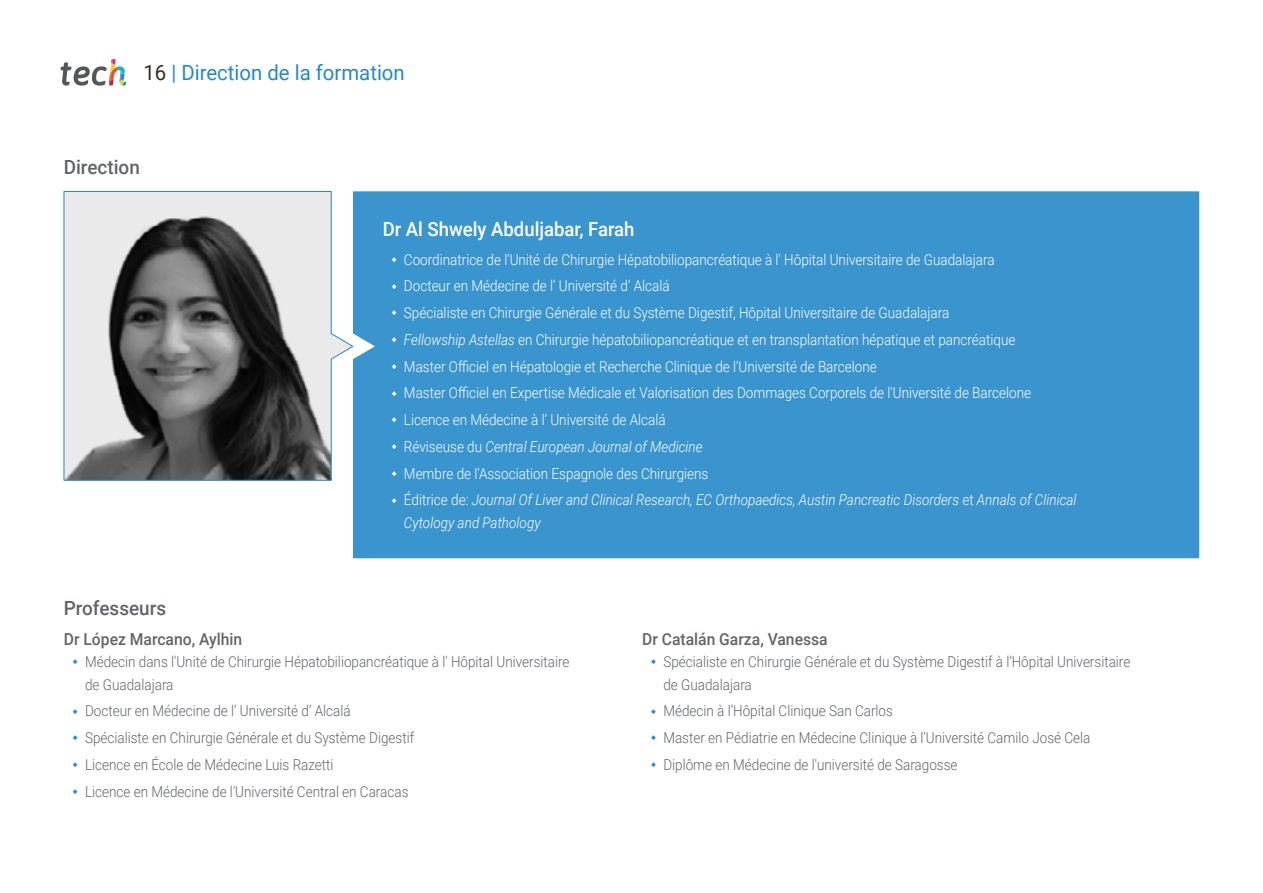
<style>
.page{position:relative;width:1263px;height:893px;background:#fff}
.page>*{position:absolute;margin:0;border:0;box-sizing:border-box;transform-origin:0 0}
.t1{font:21px "Roboto";color:#2488c9}
.t2{font:500 19.5px "Roboto";color:#fff;scale:.95 1}
.t3{font:500 19.5px "Roboto";color:#61646a}
.t4{font:500 16.5px "Roboto";color:#61646a;scale:.95 1}
.t5{font:300 15px/26.7px "Roboto";color:#fff;scale:.9 1}
.t6{font:300 15px/26.7px "Roboto";color:#61646a;scale:.9 1}
.t7{font:italic 300 15px "Roboto";color:#fff;scale:.9 1}
.s1{color:#312e20}
.s2{font-style:italic}
</style>
<div class="page">
<div style="left:353px;top:191px;width:846px;height:367px;background:#3a94ce"></div>
<svg style="left:64px;top:191px;width:289px;height:290px;background:#919293"></svg>
<svg style="left:61px;top:59px;width:65px;height:27px"></svg>
<svg style="left:392px;top:257px;width:5px;height:5px"></svg>
<svg style="left:392px;top:284px;width:5px;height:5px"></svg>
<svg style="left:392px;top:310px;width:5px;height:5px"></svg>
<svg style="left:392px;top:337px;width:5px;height:5px"></svg>
<svg style="left:392px;top:364px;width:5px;height:5px"></svg>
<svg style="left:392px;top:391px;width:5px;height:5px"></svg>
<svg style="left:392px;top:417px;width:5px;height:5px"></svg>
<svg style="left:392px;top:444px;width:5px;height:5px"></svg>
<svg style="left:392px;top:471px;width:5px;height:5px"></svg>
<svg style="left:392px;top:498px;width:5px;height:5px"></svg>
<h1 class="t1" style="left:144px;top:57px;width:263px"><span class="s1">16</span> | Direction de la formation</h1>
<h2 class="t3" style="left:64px;top:154px;width:78px">Direction</h2>
<h2 class="t2" style="left:383px;top:215px;width:267px">Dr Al Shwely Abduljabar, Farah</h2>
<p class="t5" style="left:404px;top:245px;width:749px">Coordinatrice de l'Unité de Chirurgie Hépatobiliopancréatique à l' Hôpital Universitaire de Guadalajara<br>Docteur en Médecine de l’ Université d’ Alcalá<br>Spécialiste en Chirurgie Générale et du Système Digestif, Hôpital Universitaire de Guadalajara<br><span class="s2">Fellowship Astellas</span> en Chirurgie hépatobiliopancréatique et en transplantation hépatique et pancréatique<br>Master Officiel en Hépatologie et Recherche Clinique de l'Université de Barcelone<br>Master Officiel en Expertise Médicale et Valorisation des Dommages Corporels de l'Université de Barcelone Licence en Médecine à l’ Université de Alcalá<br>Réviseuse du <span class="s2">Central European Journal of Medicine<br></span>Membre de l'Association Espagnole des Chirurgiens<br>Éditrice de: <span class="s2">Journal Of Liver and Clinical Research, EC Orthopaedics, Austin Pancreatic Disorders</span> et <span class="s2">Annals of Clinical</span></p>
<p class="t7" style="left:404px;top:512px;width:153px">Cytology and Pathology</p>
<h2 class="t3" style="left:64px;top:595px;width:104px">Professeurs</h2>
<p class="t4" style="left:64px;top:627px;width:189px">Dr López Marcano, Aylhin</p>
<p class="t6" style="left:85px;top:650px;width:540px;line-height:22.5px">Médecin dans l'Unité de Chirurgie Hépatobiliopancréatique à l' Hôpital Universitaire de Guadalajara</p>
<p class="t6" style="left:85px;top:697px;width:367px">Docteur en Médecine de l’ Université d’ Alcalá Spécialiste en Chirurgie Générale et du Système Digestif Licence en École de Médecine Luis Razetti<br>Licence en Médecine de l'Université Central en Caracas</p>
<p class="t4" style="left:642px;top:627px;width:197px">Dr Catalán Garza, Vanessa</p>
<p class="t6" style="left:663px;top:650px;width:520px;line-height:22.5px">Spécialiste en Chirurgie Générale et du Système Digestif à l’Hôpital Universitaire de Guadalajara</p>
<p class="t6" style="left:663px;top:697px;width:476px">Médecin à l’Hôpital Clinique San Carlos<br>Master en Pédiatrie en Médecine Clinique à l'Université Camilo José Cela<br>Diplôme en Médecine de l'université de Saragosse</p>
</div>
